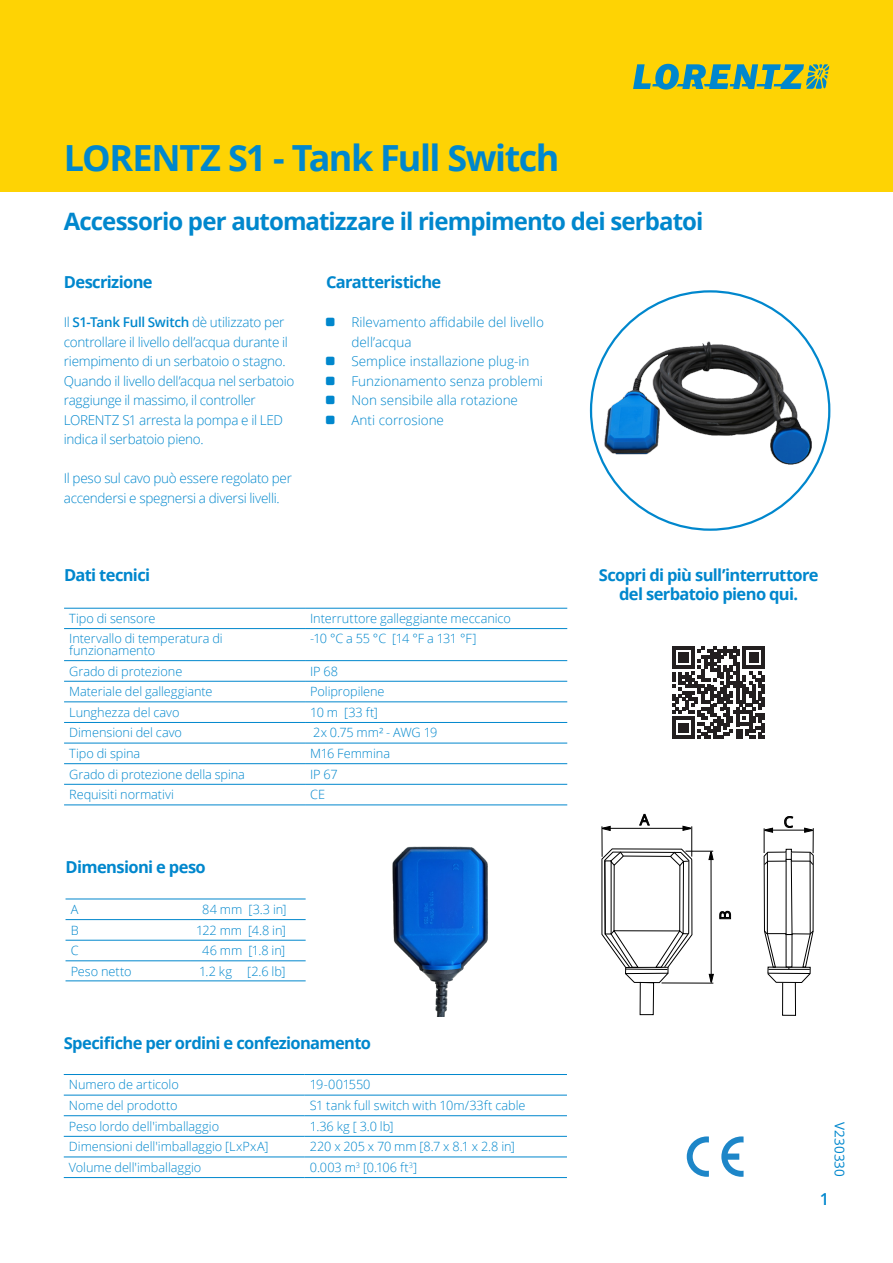
<style>
.page{position:relative;width:893px;height:1263px;background:#fff}
.page>*{position:absolute;margin:0;border:0;box-sizing:border-box;transform-origin:0 0}
.DocumentHead_Blue{font:700 36px "Open Sans";letter-spacing:-.04em;color:#0087cd}
.Document_SubHead_Blu{font:700 24px "Open Sans";letter-spacing:-.04em;color:#0087cd}
.SubHeaderBlue{font:700 16.5px/19.5px "Open Sans";letter-spacing:-.04em;color:#0087cd;text-align:center}
.t1{font:600 16.5px "Open Sans";color:#0087cd}
.t2{font:15px "Open Sans";color:#000}
.t3{font:300 13.5px/19.5px "Open Sans";letter-spacing:-.015em;color:#0087cd}
.t4{font:13.5px "Open Sans";letter-spacing:.005em;color:#0087cd}
.TableStandardText_Bl{font:300 12.75px/12px "Open Sans";letter-spacing:-.005em;color:#0087cd}
.s1{font-weight:600}
</style>
<div class="page">
<div style="left:0;top:0;width:893px;height:191px;background:#fed304"></div>
<div style="left:640px;top:982px;width:14px;height:33px;border:1px solid #000"></div>
<hr style="left:661px;top:982px;width:52px;height:2px;background:#000">
<div style="left:782px;top:982px;width:14px;height:34px;border:1px solid #000"></div>
<img style="left:392px;top:846px;width:96px;height:170px">
<svg style="left:687px;top:1136px;width:22px;height:41px"></svg>
<svg style="left:721px;top:1136px;width:22px;height:41px"></svg>
<svg style="left:601px;top:63px;width:228px;height:920px"></svg>
<svg style="left:64px;top:629px;width:503px;height:155px"></svg>
<hr style="left:64px;top:608px;width:241px;height:1px;background:#0087cd">
<hr style="left:305px;top:608px;width:262px;height:1px;background:#0087cd">
<hr style="left:64px;top:628px;width:241px;height:1px;background:#0087cd">
<hr style="left:305px;top:628px;width:262px;height:1px;background:#0087cd">
<hr style="left:64px;top:660px;width:241px;height:1px;background:#0087cd">
<hr style="left:305px;top:660px;width:262px;height:1px;background:#0087cd">
<hr style="left:64px;top:681px;width:241px;height:1px;background:#0087cd">
<hr style="left:305px;top:681px;width:262px;height:1px;background:#0087cd">
<hr style="left:64px;top:701px;width:241px;height:1px;background:#0087cd">
<hr style="left:305px;top:701px;width:262px;height:1px;background:#0087cd">
<hr style="left:64px;top:722px;width:241px;height:1px;background:#0087cd">
<hr style="left:305px;top:722px;width:262px;height:1px;background:#0087cd">
<hr style="left:64px;top:743px;width:241px;height:1px;background:#0087cd">
<hr style="left:305px;top:743px;width:262px;height:1px;background:#0087cd">
<hr style="left:64px;top:763px;width:241px;height:1px;background:#0087cd">
<hr style="left:305px;top:763px;width:262px;height:1px;background:#0087cd">
<hr style="left:64px;top:784px;width:241px;height:1px;background:#0087cd">
<hr style="left:305px;top:784px;width:262px;height:1px;background:#0087cd">
<hr style="left:64px;top:804px;width:241px;height:1px;background:#0087cd">
<hr style="left:305px;top:804px;width:262px;height:1px;background:#0087cd">
<svg style="left:64px;top:1094px;width:503px;height:64px"></svg>
<hr style="left:64px;top:1074px;width:241px;height:1px;background:#0087cd">
<hr style="left:305px;top:1074px;width:262px;height:1px;background:#0087cd">
<hr style="left:64px;top:1095px;width:241px;height:1px;background:#0087cd">
<hr style="left:305px;top:1095px;width:262px;height:1px;background:#0087cd">
<hr style="left:64px;top:1115px;width:241px;height:1px;background:#0087cd">
<hr style="left:305px;top:1115px;width:262px;height:1px;background:#0087cd">
<hr style="left:64px;top:1136px;width:241px;height:1px;background:#0087cd">
<hr style="left:305px;top:1136px;width:262px;height:1px;background:#0087cd">
<hr style="left:64px;top:1156px;width:241px;height:1px;background:#0087cd">
<hr style="left:305px;top:1156px;width:262px;height:1px;background:#0087cd">
<hr style="left:64px;top:1177px;width:241px;height:1px;background:#0087cd">
<hr style="left:305px;top:1177px;width:262px;height:1px;background:#0087cd">
<svg style="left:66px;top:920px;width:240px;height:42px"></svg>
<hr style="left:66px;top:899px;width:125px;height:1px;background:#0087cd">
<hr style="left:191px;top:899px;width:115px;height:1px;background:#0087cd">
<hr style="left:66px;top:919px;width:125px;height:1px;background:#0087cd">
<hr style="left:191px;top:919px;width:115px;height:1px;background:#0087cd">
<hr style="left:66px;top:940px;width:125px;height:1px;background:#0087cd">
<hr style="left:191px;top:940px;width:115px;height:1px;background:#0087cd">
<hr style="left:66px;top:960px;width:125px;height:1px;background:#0087cd">
<hr style="left:191px;top:960px;width:115px;height:1px;background:#0087cd">
<hr style="left:66px;top:980px;width:125px;height:1px;background:#0087cd">
<hr style="left:191px;top:980px;width:115px;height:1px;background:#0087cd">
<img style="left:591px;top:291px;width:238px;height:239px;border-radius:119px">
<p class="DocumentHead_Blue" style="left:64px;top:133px;width:497px">LORENTZ S1 - Tank Full Switch</p>
<p class="Document_SubHead_Blu" style="left:64px;top:204px;width:641px">Accessorio per automatizzare il riempimento dei serbatoi</p>
<p class="SubHeaderBlue" style="left:64px;top:272px;width:90px">Descrizione</p>
<p class="t3" style="left:64px;top:312px;width:232px">Il <span class="s1">S1-Tank Full Switch</span> dè utilizzato per controllare il livello dell’acqua durante il riempimento di un serbatoio o stagno.<br>Quando il livello dell’acqua nel serbatoio raggiunge il massimo, il controller LORENTZ S1 arresta la pompa e il LED indica il serbatoio pieno.</p>
<p class="t3" style="left:64px;top:468px;width:230px">Il peso sul cavo può essere regolato per accendersi e spegnersi a diversi livelli.</p>
<p class="SubHeaderBlue" style="left:326px;top:272px;width:117px">Caratteristiche</p>
<p class="t3" style="left:351px;top:312px;width:194px">Rilevamento affidabile del livello dell’acqua</p>
<p class="t3" style="left:351px;top:351px;width:179px">Semplice installazione plug-in</p>
<p class="t3" style="left:351px;top:370px;width:193px">Funzionamento senza problemi</p>
<p class="t3" style="left:351px;top:390px;width:168px">Non sensibile alla rotazione</p>
<p class="t3" style="left:351px;top:409px;width:94px">Anti corrosione</p>
<p class="SubHeaderBlue" style="left:64px;top:564px;width:88px">Dati tecnici</p>
<p class="TableStandardText_Bl" style="left:69px;top:612px;width:88px">Tipo di sensore</p>
<p class="TableStandardText_Bl" style="left:310px;top:612px;width:202px">Interruttore galleggiante meccanico</p>
<p class="TableStandardText_Bl" style="left:69px;top:632px;width:155px">Intervallo di temperatura di funzionamento</p>
<p class="TableStandardText_Bl" style="left:310px;top:632px;width:168px">-10 °C a 55 °C [14 °F a 131 °F]</p>
<p class="TableStandardText_Bl" style="left:69px;top:664px;width:115px">Grado di protezione</p>
<p class="TableStandardText_Bl" style="left:310px;top:664px;width:30px">IP 68</p>
<p class="TableStandardText_Bl" style="left:69px;top:685px;width:145px">Materiale del galleggiante</p>
<p class="TableStandardText_Bl" style="left:310px;top:685px;width:76px">Polipropilene</p>
<p class="TableStandardText_Bl" style="left:69px;top:706px;width:112px">Lunghezza del cavo</p>
<p class="TableStandardText_Bl" style="left:310px;top:706px;width:69px">10 m [33 ft]</p>
<p class="TableStandardText_Bl" style="left:69px;top:726px;width:114px">Dimensioni del cavo</p>
<p class="TableStandardText_Bl" style="left:313px;top:726px;width:126px">2x 0.75 mm² - AWG 19</p>
<p class="TableStandardText_Bl" style="left:69px;top:747px;width:73px">Tipo di spina</p>
<p class="TableStandardText_Bl" style="left:310px;top:747px;width:81px">M16 Femmina</p>
<p class="TableStandardText_Bl" style="left:69px;top:768px;width:177px">Grado di protezione della spina</p>
<p class="TableStandardText_Bl" style="left:310px;top:768px;width:29px">IP 67</p>
<p class="TableStandardText_Bl" style="left:69px;top:788px;width:106px">Requisiti normativi</p>
<p class="TableStandardText_Bl" style="left:310px;top:788px;width:16px">CE</p>
<p class="SubHeaderBlue" style="left:66px;top:857px;width:142px">Dimensioni e peso</p>
<p class="TableStandardText_Bl" style="left:71px;top:903px;width:9px">A</p>
<p class="TableStandardText_Bl" style="left:202px;top:903px;width:86px">84 mm [3.3 in]</p>
<p class="TableStandardText_Bl" style="left:71px;top:923px;width:9px">B</p>
<p class="TableStandardText_Bl" style="left:196px;top:923px;width:91px">122 mm [4.8 in]</p>
<p class="TableStandardText_Bl" style="left:71px;top:944px;width:9px">C</p>
<p class="TableStandardText_Bl" style="left:202px;top:944px;width:85px">46 mm [1.8 in]</p>
<p class="TableStandardText_Bl" style="left:71px;top:965px;width:63px">Peso netto</p>
<p class="TableStandardText_Bl" style="left:199px;top:965px;width:88px">1.2 kg [2.6 lb]</p>
<p class="SubHeaderBlue" style="left:64px;top:1032px;width:309px">Specifiche per ordini e confezionamento</p>
<p class="TableStandardText_Bl" style="left:69px;top:1078px;width:111px">Numero de articolo</p>
<p class="TableStandardText_Bl" style="left:310px;top:1078px;width:62px">19-001550</p>
<p class="TableStandardText_Bl" style="left:69px;top:1099px;width:110px">Nome del prodotto</p>
<p class="TableStandardText_Bl" style="left:310px;top:1099px;width:217px">S1 tank full switch with 10m/33ft cable</p>
<p class="TableStandardText_Bl" style="left:69px;top:1120px;width:152px">Peso lordo dell'imballaggio</p>
<p class="TableStandardText_Bl" style="left:310px;top:1120px;width:85px">1.36 kg [ 3.0 lb]</p>
<p class="TableStandardText_Bl" style="left:69px;top:1140px;width:201px">Dimensioni dell'imballaggio [LxPxA]</p>
<p class="TableStandardText_Bl" style="left:310px;top:1140px;width:207px">220 x 205 x 70 mm [8.7 x 8.1 x 2.8 in]</p>
<p class="TableStandardText_Bl" style="left:69px;top:1161px;width:134px">Volume dell'imballaggio</p>
<p class="TableStandardText_Bl" style="left:310px;top:1161px;width:109px">0.003 m<sup>3</sup> [0.106 ft<sup>3</sup>]</p>
<p class="SubHeaderBlue" style="left:599px;top:564px;width:221px">Scopri di più sull’interruttore del serbatoio pieno qui.</p>
<p class="t2" style="left:640px;top:809px;width:11px">A</p>
<p class="t2" style="left:715px;top:920px;width:11px;rotate:-90deg">B</p>
<p class="t2" style="left:784px;top:812px;width:11px">C</p>
<p class="t1" style="left:820px;top:1187px;width:11px">1</p>
<p class="t4" style="left:849px;top:1122px;width:56px;rotate:90deg">V230330</p>
</div>
